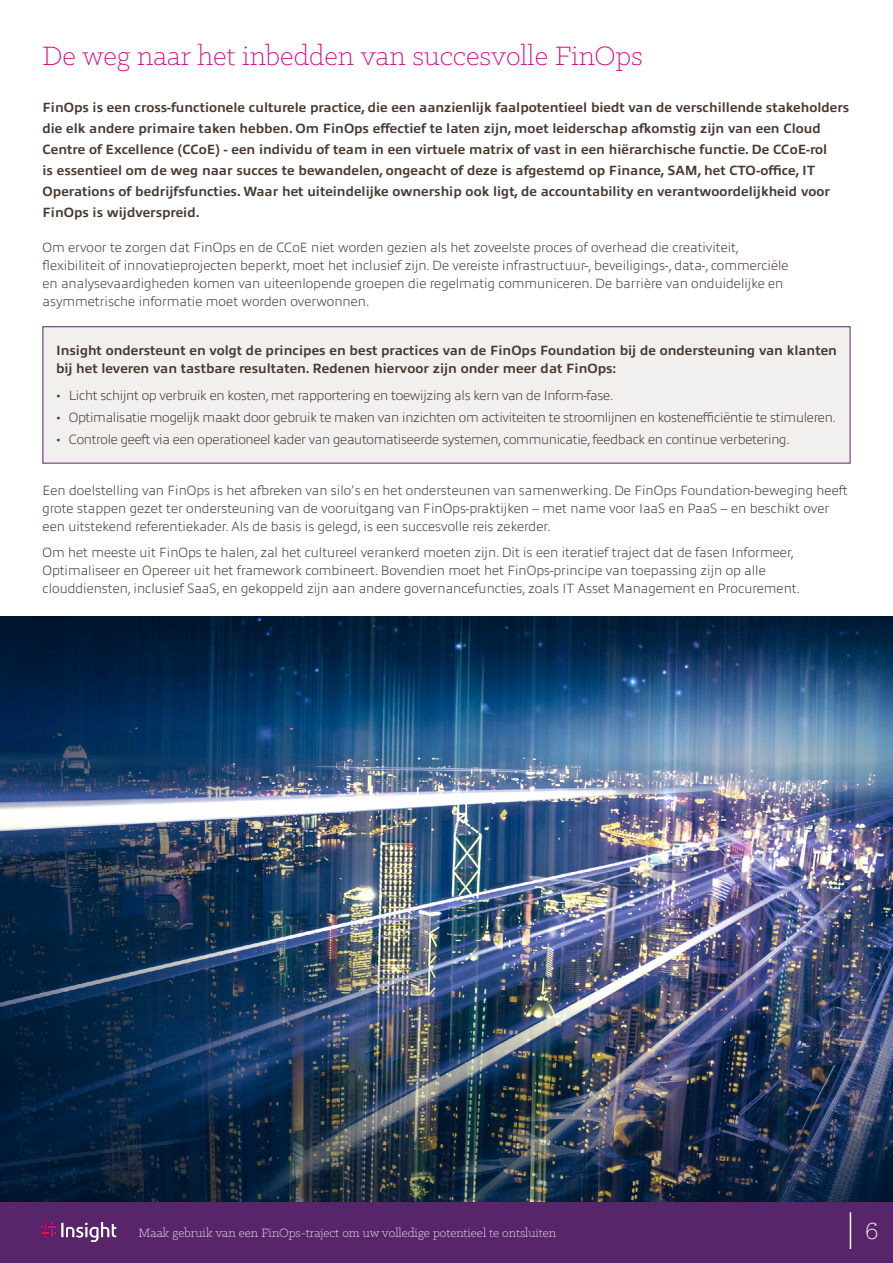
<style>
.page{position:relative;width:893px;height:1263px;background:#fff}
.page>*{position:absolute;margin:0;border:0;box-sizing:border-box;transform-origin:0 0}
.t1{font:300 30px "Klinic Slab";color:#d4007f}
.t2{font:300 27px "Klinic Slab";color:#fff}
.t3{font:200 13.5px/18px "Allumi Pro";color:#47382f}
.t4{font:700 13.5px/21px "Allumi Pro";color:#47382f}
.t5{font:200 13.5px "Allumi Pro";letter-spacing:-.02em;color:#47382f}
.t6{font:300 13.5px "Klinic Slab";color:#fff}
.s1{font-family:"Klinic Slab";font-weight:400}
</style>
<div class="page">
<div style="left:0;top:1201px;width:893px;height:62px;background:#58256b"></div>
<img style="left:41px;top:1222px;width:76px;height:19px">
<hr style="left:850px;top:1212px;width:1px;height:37px;background:#fff">
<img style="left:0;top:617px;width:893px;height:584px">
<div style="left:43px;top:327px;width:807px;height:136px;background:#f2f0ee"></div>
<div style="left:43px;top:326px;width:807px;height:137px;border:1px solid #58256b"></div>
<h1 class="t1" style="left:43px;top:37px;width:602px">De weg naar het inbedden van succesvolle FinOps</h1>
<p class="t4" style="left:43px;top:96px;width:808px">FinOps is een cross-functionele culturele practice, die een aanzienlijk faalpotentieel biedt van de verschillende stakeholders die elk andere primaire taken hebben. Om FinOps effectief te laten zijn, moet leiderschap afkomstig zijn van een Cloud Centre of Excellence (CCoE) - een individu of team in een virtuele matrix of vast in een hiërarchische functie. De CCoE-rol<br>is essentieel om de weg naar succes te bewandelen, ongeacht of deze is afgestemd op Finance, SAM, het CTO-office, IT Operations of bedrijfsfuncties. Waar het uiteindelijke ownership ook ligt, de accountability en verantwoordelijkheid voor FinOps is wijdverspreid.</p>
<p class="t3" style="left:43px;top:237px;width:748px">Om ervoor te zorgen dat FinOps en de CCoE niet worden gezien als het zoveelste proces of overhead die creativiteit, flexibiliteit of innovatieprojecten beperkt, moet het inclusief zijn. De vereiste infrastructuur-, beveiligings-, data-, commerciële en analysevaardigheden komen van uiteenlopende groepen die regelmatig communiceren. De barrière van onduidelijke en asymmetrische informatie moet worden overwonnen.</p>
<p class="t4" style="left:56px;top:341px;width:782px;line-height:18px">Insight ondersteunt en volgt de principes en best practices van de FinOps Foundation bij de ondersteuning van klanten bij het leveren van tastbare resultaten. Redenen hiervoor zijn onder meer dat FinOps:</p>
<p class="t5" style="left:56px;top:385px;width:559px"><span class="s1">•</span> Licht schijnt op verbruik en kosten, met rapportering en toewijzing als kern van de Inform-fase.</p>
<p class="t5" style="left:56px;top:408px;width:781px"><span class="s1">•</span> Optimalisatie mogelijk maakt door gebruik te maken van inzichten om activiteiten te stroomlijnen en kostenefficiëntie te stimuleren.</p>
<p class="t5" style="left:56px;top:430px;width:735px"><span class="s1">•</span> Controle geeft via een operationeel kader van geautomatiseerde systemen, communicatie, feedback en continue verbetering.</p>
<p class="t3" style="left:43px;top:480px;width:806px">Een doelstelling van FinOps is het afbreken van silo’s en het ondersteunen van samenwerking. De FinOps Foundation-beweging heeft grote stappen gezet ter ondersteuning van de vooruitgang van FinOps-praktijken – met name voor IaaS en PaaS – en beschikt over een uitstekend referentiekader. Als de basis is gelegd, is een succesvolle reis zekerder.</p>
<p class="t3" style="left:43px;top:542px;width:759px">Om het meeste uit FinOps te halen, zal het cultureel verankerd moeten zijn. Dit is een iteratief traject dat de fasen Informeer,<br>Optimaliseer en Opereer uit het framework combineert. Bovendien moet het FinOps-principe van toepassing zijn op alle clouddiensten, inclusief SaaS, en gekoppeld zijn aan andere governancefuncties, zoals IT Asset Management en Procurement.</p>
<p class="t6" style="left:139px;top:1224px;width:419px">Maak gebruik van een FinOps-traject om uw volledige potentieel te ontsluiten</p>
<h2 class="t2" style="left:865px;top:1214px;width:15px">6</h2>
</div>
